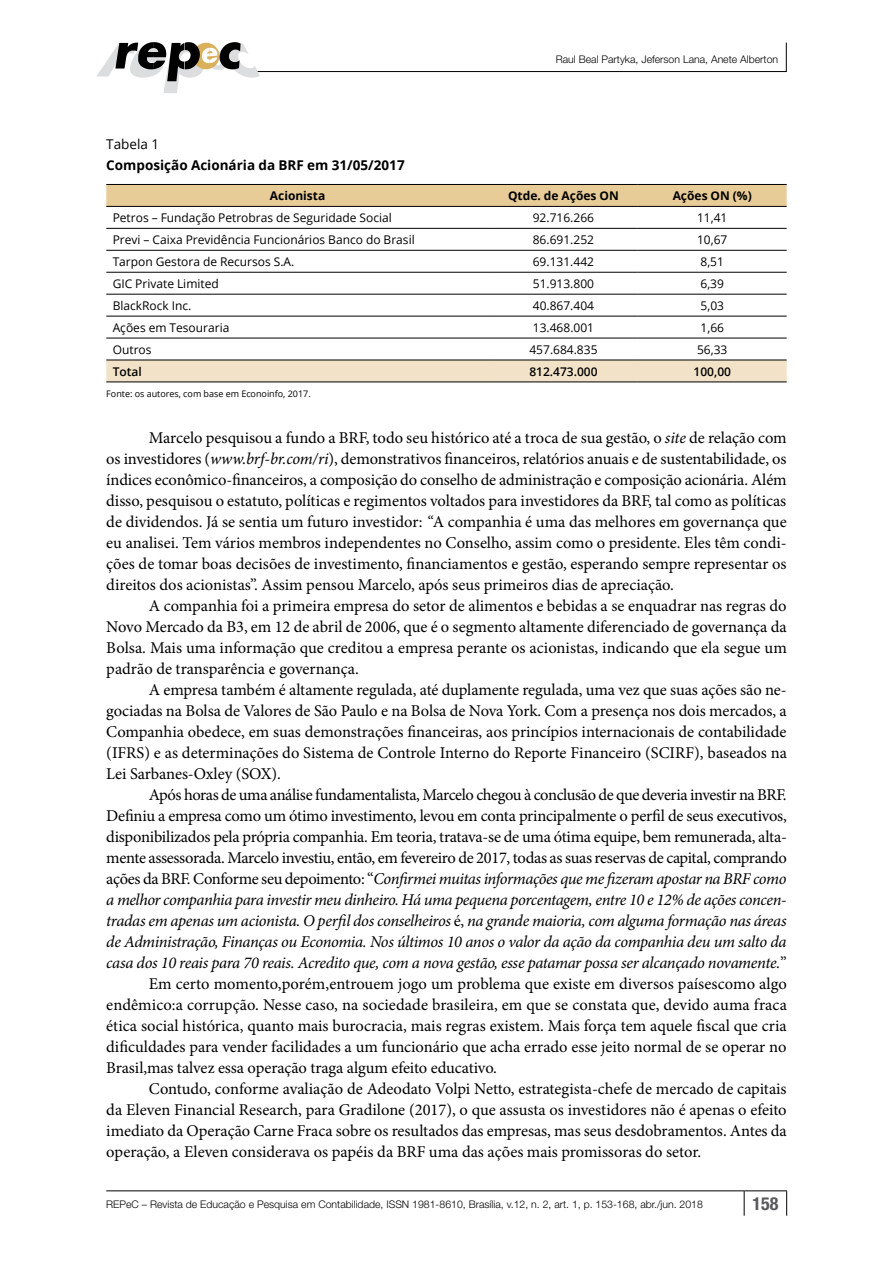
<style>
.page{position:relative;width:893px;height:1263px;background:#fff}
.page>*{position:absolute;margin:0;border:0;box-sizing:border-box;transform-origin:0 0}
.t1{font:700 condensed 18px "Helvetica Neue LT Std";color:#58595b}
.t2{font:16.5px/21px "Minion Pro";letter-spacing:-.005em;color:#000;text-align:justify}
.t3{font:italic 16.5px "Minion Pro";letter-spacing:-.025em;color:#000}
.t4{font:16.5px "Minion Pro";letter-spacing:-.025em;color:#000}
.t5{font:700 13.5px "Open Sans";color:#000}
.t6{font:13.5px "Open Sans";color:#000}
.t7{font:12px "Open Sans";color:#000}
.t8{font:700 12px "Open Sans";color:#000}
.t9{font:600 12px "Open Sans";color:#000}
.t10{font:300 10.5px "Helvetica Neue LT Std";color:#000}
.t11{font:9px "Open Sans";color:#000}
.s1{font-style:italic}
.s2{font-style:normal}
</style>
<div class="page">
<hr style="left:255px;top:71px;width:531px;height:1px;background:#000">
<svg style="left:97px;top:42px;width:163px;height:51px"></svg>
<svg style="left:786px;top:43px;width:1px;height:29px"></svg>
<hr style="left:106px;top:1190px;width:638px;height:1px;background:#000">
<hr style="left:744px;top:1190px;width:43px;height:1px;background:#000">
<svg style="left:744px;top:1191px;width:1px;height:25px"></svg>
<svg style="left:786px;top:1191px;width:1px;height:25px"></svg>
<div style="left:106px;top:185px;width:681px;height:21px;background:#e8cc97"></div>
<div style="left:106px;top:361px;width:681px;height:21px;background:#f2e2c7"></div>
<hr style="left:106px;top:228px;width:383px;height:1px;background:#000">
<hr style="left:489px;top:228px;width:149px;height:1px;background:#000">
<hr style="left:638px;top:228px;width:149px;height:1px;background:#000">
<hr style="left:106px;top:250px;width:383px;height:1px;background:#000">
<hr style="left:489px;top:250px;width:149px;height:1px;background:#000">
<hr style="left:638px;top:250px;width:149px;height:1px;background:#000">
<hr style="left:106px;top:272px;width:383px;height:1px;background:#000">
<hr style="left:489px;top:272px;width:149px;height:1px;background:#000">
<hr style="left:638px;top:272px;width:149px;height:1px;background:#000">
<hr style="left:106px;top:294px;width:383px;height:1px;background:#000">
<hr style="left:489px;top:294px;width:149px;height:1px;background:#000">
<hr style="left:638px;top:294px;width:149px;height:1px;background:#000">
<hr style="left:106px;top:316px;width:383px;height:1px;background:#000">
<hr style="left:489px;top:316px;width:149px;height:1px;background:#000">
<hr style="left:638px;top:316px;width:149px;height:1px;background:#000">
<hr style="left:106px;top:338px;width:383px;height:1px;background:#000">
<hr style="left:489px;top:338px;width:149px;height:1px;background:#000">
<hr style="left:638px;top:338px;width:149px;height:1px;background:#000">
<hr style="left:106px;top:184px;width:383px;height:1px;background:#000">
<hr style="left:489px;top:184px;width:149px;height:1px;background:#000">
<hr style="left:638px;top:184px;width:149px;height:1px;background:#000">
<hr style="left:106px;top:206px;width:383px;height:1px;background:#000">
<hr style="left:489px;top:206px;width:149px;height:1px;background:#000">
<hr style="left:638px;top:206px;width:149px;height:1px;background:#000">
<hr style="left:106px;top:360px;width:383px;height:1px;background:#000">
<hr style="left:489px;top:360px;width:149px;height:1px;background:#000">
<hr style="left:638px;top:360px;width:149px;height:1px;background:#000">
<hr style="left:106px;top:382px;width:383px;height:1px;background:#000">
<hr style="left:489px;top:382px;width:149px;height:1px;background:#000">
<hr style="left:638px;top:382px;width:149px;height:1px;background:#000">
<p class="t10" style="left:556px;top:53px;width:224px">Raul Beal Partyka, Jeferson Lana, Anete Alberton</p>
<p class="t6" style="left:106px;top:134px;width:54px">Tabela 1</p>
<p class="t5" style="left:106px;top:155px;width:300px">Composição Acionária da BRF em 31/05/2017</p>
<p class="t8" style="left:270px;top:187px;width:57px">Acionista</p>
<p class="t8" style="left:508px;top:187px;width:112px">Qtde. de Ações ON</p>
<p class="t8" style="left:673px;top:187px;width:81px">Ações ON (%)</p>
<p class="t7" style="left:113px;top:209px;width:281px">Petros – Fundação Petrobras de Seguridade Social</p>
<p class="t7" style="left:533px;top:209px;width:63px">92.716.266</p>
<p class="t7" style="left:697px;top:209px;width:32px">11,41</p>
<p class="t7" style="left:113px;top:231px;width:304px">Previ – Caixa Previdência Funcionários Banco do Brasil</p>
<p class="t7" style="left:533px;top:231px;width:63px">86.691.252</p>
<p class="t7" style="left:697px;top:231px;width:32px">10,67</p>
<p class="t7" style="left:113px;top:253px;width:183px">Tarpon Gestora de Recursos S.A.</p>
<p class="t7" style="left:533px;top:253px;width:63px">69.131.442</p>
<p class="t7" style="left:700px;top:253px;width:25px">8,51</p>
<p class="t7" style="left:113px;top:275px;width:108px">GIC Private Limited</p>
<p class="t7" style="left:533px;top:275px;width:63px">51.913.800</p>
<p class="t7" style="left:700px;top:275px;width:25px">6,39</p>
<p class="t7" style="left:113px;top:297px;width:80px">BlackRock Inc.</p>
<p class="t7" style="left:533px;top:297px;width:63px">40.867.404</p>
<p class="t7" style="left:700px;top:297px;width:25px">5,03</p>
<p class="t7" style="left:113px;top:319px;width:118px">Ações em Tesouraria</p>
<p class="t7" style="left:533px;top:319px;width:63px">13.468.001</p>
<p class="t7" style="left:700px;top:319px;width:25px">1,66</p>
<p class="t7" style="left:113px;top:341px;width:40px">Outros</p>
<p class="t7" style="left:529px;top:341px;width:70px">457.684.835</p>
<p class="t7" style="left:697px;top:341px;width:32px">56,33</p>
<p class="t9" style="left:113px;top:363px;width:31px">Total</p>
<p class="t9" style="left:529px;top:363px;width:70px">812.473.000</p>
<p class="t9" style="left:694px;top:363px;width:39px">100,00</p>
<p class="t11" style="left:106px;top:387px;width:206px">Fonte: os autores, com base em Econoinfo, 2017.</p>
<p class="t2" style="left:106px;top:427px;width:682px;text-indent:43px">Marcelo pesquisou a fundo a BRF, todo seu histórico até a troca de sua gestão, o <span class="s1">site</span> de relação com os investidores (<span class="s1">www.brf-br.com/ri</span>), demonstrativos financeiros, relatórios anuais e de sustentabilidade, os índices econômico-financeiros, a composição do conselho de administração e composição acionária. Além disso, pesquisou o estatuto, políticas e regimentos voltados para investidores da BRF, tal como as políticas de dividendos. Já se sentia um futuro investidor: <span class="s1">“</span>A companhia é uma das melhores em governança que eu analisei. Tem vários membros independentes no Conselho, assim como o presidente. Eles têm condi&shy;ções de tomar boas decisões de investimento, financiamentos e gestão, esperando sempre representar os direitos dos acionistas”. Assim pensou Marcelo, após seus primeiros dias de apreciação.</p>
<p class="t2" style="left:106px;top:595px;width:682px;text-indent:43px">A companhia foi a primeira empresa do setor de alimentos e bebidas a se enquadrar nas regras do Novo Mercado da B3, em 12 de abril de 2006, que é o segmento altamente diferenciado de governança da Bolsa. Mais uma informação que creditou a empresa perante os acionistas, indicando que ela segue um padrão de transparência e governança.</p>
<p class="t2" style="left:106px;top:679px;width:682px;text-indent:43px">A empresa também é altamente regulada, até duplamente regulada, uma vez que suas ações são ne&shy;gociadas na Bolsa de Valores de São Paulo e na Bolsa de Nova York. Com a presença nos dois mercados, a Companhia obedece, em suas demonstrações financeiras, aos princípios internacionais de contabilidade (IFRS) e as determinações do Sistema de Controle Interno do Reporte Financeiro (SCIRF), baseados na Lei Sarbanes-Oxley (SOX).</p>
<p class="t4" style="left:149px;top:783px;width:639px">Após horas de uma análise fundamentalista, Marcelo chegou à conclusão de que deveria investir na BRF.</p>
<p class="t2" style="left:106px;top:805px;width:682px">Definiu a empresa como um ótimo investimento, levou em conta principalmente o perfil de seus executivos,</p>
<p class="t2" style="left:106px;top:826px;width:682px">disponibilizados pela própria companhia. Em teoria, tratava-se de uma ótima equipe, bem remunerada, alta-</p>
<p class="t2" style="left:106px;top:847px;width:682px">mente assessorada. Marcelo investiu, então, em fevereiro de 2017, todas as suas reservas de capital, comprando</p>
<p class="t3" style="left:106px;top:867px;width:682px"><span class="s2">ações da BRF. Conforme seu depoimento: “</span>Confirmei muitas informações que me fizeram apostar na BRF como</p>
<p class="t3" style="left:106px;top:888px;width:682px">a melhor companhia para investir meu dinheiro. Há uma pequena porcentagem, entre 10 e 12% de ações concen-</p>
<p class="t3" style="left:106px;top:909px;width:682px">tradas em apenas um acionista. O perfil dos conselheiros <span class="s2">é,</span> na grande maioria, com alguma formação nas áreas</p>
<p class="t3" style="left:106px;top:930px;width:682px">de Administração, Finanças ou Economia. Nos últimos 10 anos o valor da ação da companhia deu um salto da</p>
<p class="t3" style="left:106px;top:951px;width:682px">casa dos 10 reais para 70 reais. Acredito que, com a nova gestão, esse patamar possa ser alcançado novamente.<span class="s2">”</span></p>
<p class="t2" style="left:149px;top:973px;width:639px">Em certo momento,porém,entrouem jogo um problema que existe em diversos paísescomo algo</p>
<p class="t2" style="left:106px;top:994px;width:682px">endêmico:a corrupção. Nesse caso, na sociedade brasileira, em que se constata que, devido auma fraca</p>
<p class="t2" style="left:106px;top:1015px;width:682px">ética social histórica, quanto mais burocracia, mais regras existem. Mais força tem aquele fiscal que cria</p>
<p class="t2" style="left:106px;top:1036px;width:682px">dificuldades para vender facilidades a um funcionário que acha errado esse jeito normal de se operar no</p>
<p class="t2" style="left:106px;top:1057px;width:392px">Brasil,mas talvez essa operação traga algum efeito educativo.</p>
<p class="t2" style="left:149px;top:1078px;width:639px">Contudo, conforme avaliação de Adeodato Volpi Netto, estrategista-chefe de mercado de capitais</p>
<p class="t2" style="left:106px;top:1099px;width:682px">da Eleven Financial Research, para Gradilone (2017), o que assusta os investidores não é apenas o efeito</p>
<p class="t2" style="left:106px;top:1120px;width:682px">imediato da Operação Carne Fraca sobre os resultados das empresas, mas seus desdobramentos. Antes da</p>
<p class="t2" style="left:106px;top:1141px;width:596px">operação, a Eleven considerava os papéis da BRF uma das ações mais promissoras do setor.</p>
<p class="t10" style="left:106px;top:1197px;width:598px">REPeC – Revista de Educação e Pesquisa em Contabilidade, ISSN 1981-8610, Brasília, v.12, n. 2, art. 1, p. 153-168, abr./jun. 2018</p>
<p class="t1" style="left:752px;top:1192px;width:27px">158</p>
</div>
